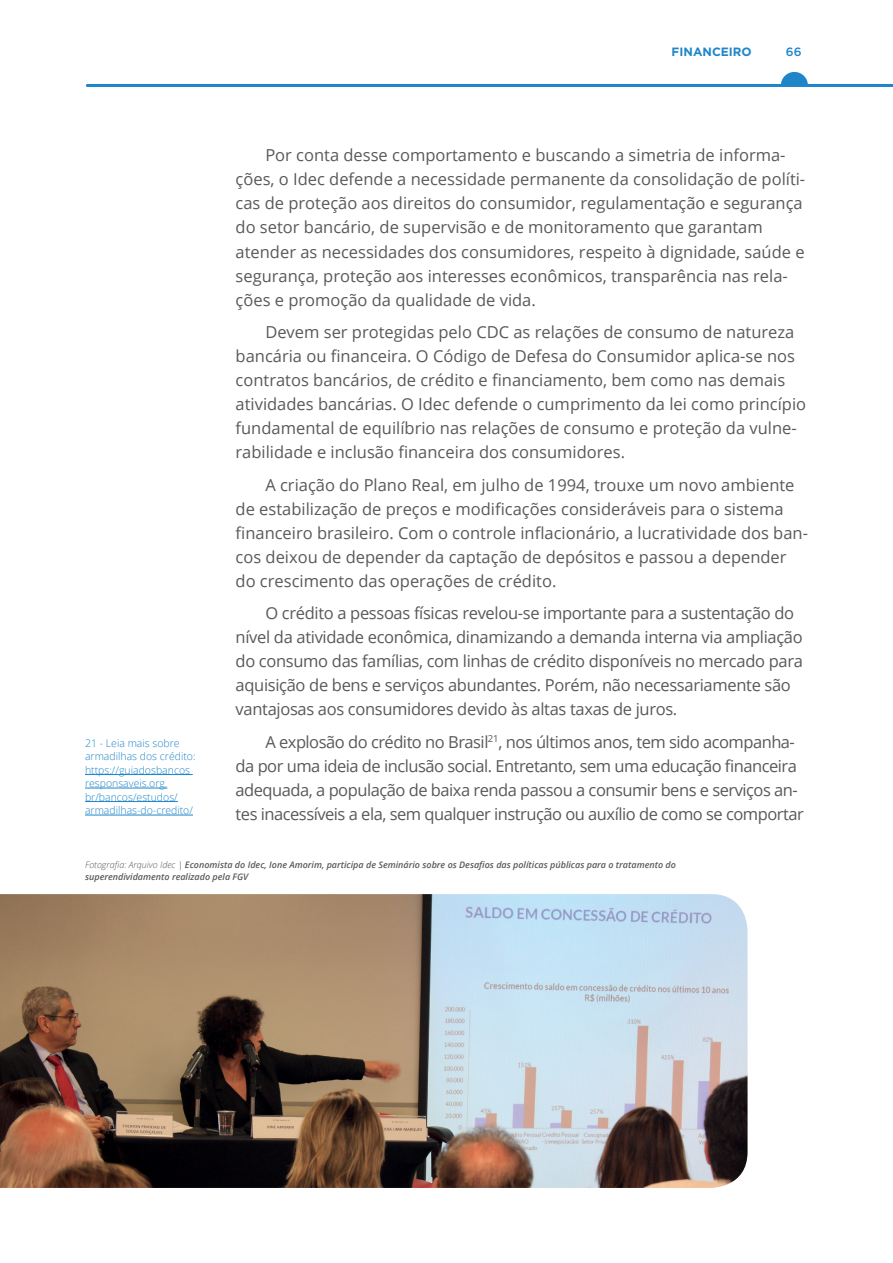
<style>
.page{position:relative;width:893px;height:1263px;background:#fff}
.page>*{position:absolute;margin:0;border:0;box-sizing:border-box;transform-origin:0 0}
.t1{font:16.5px/24px "Open Sans";color:#58595b}
.t2{font:16.5px/24px "Open Sans";letter-spacing:-.02em;color:#58595b}
.t3{font:16.5px/24px "Open Sans";letter-spacing:-.03em;color:#58595b}
.t4{font:700 12px "Gotham";color:#1e86c8}
.t5{font:500 12px "Gotham";color:#1e86c8}
.t6{font:300 10.5px/13.5px "Open Sans";color:#1e86c8}
.t7{font:italic 600 9px/12px "Open Sans";color:#58595b}
.s1{font-weight:300}
</style>
<div class="page">
<hr style="left:87px;top:84px;width:806px;height:3px;background:#1e86c8">
<svg style="left:781px;top:72px;width:27px;height:12px"></svg>
<img style="left:0;top:894px;width:747px;height:294px">
<hr style="left:85px;top:774px;width:108px;height:1px;background:#1e86c8">
<hr style="left:85px;top:788px;width:82px;height:1px;background:#1e86c8">
<hr style="left:85px;top:801px;width:93px;height:1px;background:#1e86c8">
<hr style="left:85px;top:815px;width:108px;height:1px;background:#1e86c8">
<p class="t6" style="left:85px;top:736px;width:112px">21 - Leia mais sobre armadilhas dos crédito: https://guiadosbancos responsaveis.org. br/bancos/estudos/ armadilhas-do-credito/</p>
<p class="t4" style="left:672px;top:44px;width:82px">FINANCEIRO</p>
<p class="t5" style="left:786px;top:44px;width:17px">66</p>
<p class="t1" style="left:236px;top:143px;width:571px;text-indent:30px">Por conta desse comportamento e buscando a simetria de informa&shy;ções, o Idec defende a necessidade permanente da consolidação de políti&shy;cas de proteção aos direitos do consumidor, regulamentação e segurança do setor bancário, de supervisão e de monitoramento que garantam atender as necessidades dos consumidores, respeito à dignidade, saúde e segurança, proteção aos interesses econômicos, transparência nas rela&shy;ções e promoção da qualidade de vida.</p>
<p class="t1" style="left:236px;top:320px;width:572px;text-indent:30px">Devem ser protegidas pelo CDC as relações de consumo de natureza bancária ou financeira. O Código de Defesa do Consumidor aplica-se nos contratos bancários, de crédito e financiamento, bem como nas demais atividades bancárias. O Idec defende o cumprimento da lei como princípio fundamental de equilíbrio nas relações de consumo e proteção da vulne&shy;rabilidade e inclusão financeira dos consumidores.</p>
<p class="t1" style="left:236px;top:472px;width:574px;text-indent:30px">A criação do Plano Real, em julho de 1994, trouxe um novo ambiente de estabilização de preços e modificações consideráveis para o sistema financeiro brasileiro. Com o controle inflacionário, a lucratividade dos ban&shy;cos deixou de depender da captação de depósitos e passou a depender do crescimento das operações de crédito.</p>
<p class="t2" style="left:236px;top:601px;width:569px;text-indent:30px">O crédito a pessoas físicas revelou-se importante para a sustentação do nível da atividade econômica, dinamizando a demanda interna via ampliação do consumo das famílias, com linhas de crédito disponíveis no mercado para aquisição de bens e serviços abundantes. Porém, não necessariamente são vantajosas aos consumidores devido às altas taxas de juros.</p>
<p class="t3" style="left:236px;top:729px;width:570px;text-indent:30px">A explosão do crédito no Brasil<sup>21</sup>, nos últimos anos, tem sido acompanha&shy;da por uma ideia de inclusão social. Entretanto, sem uma educação financeira adequada, a população de baixa renda passou a consumir bens e serviços an&shy;tes inacessíveis a ela, sem qualquer instrução ou auxílio de como se comportar</p>
<p class="t7" style="left:85px;top:858px;width:592px"><span class="s1">Fotografia: Arquivo Idec |</span> Economista do Idec, Ione Amorim, participa de Seminário sobre os Desafios das políticas públicas para o tratamento do superendividamento realizado pela FGV</p>
</div>
